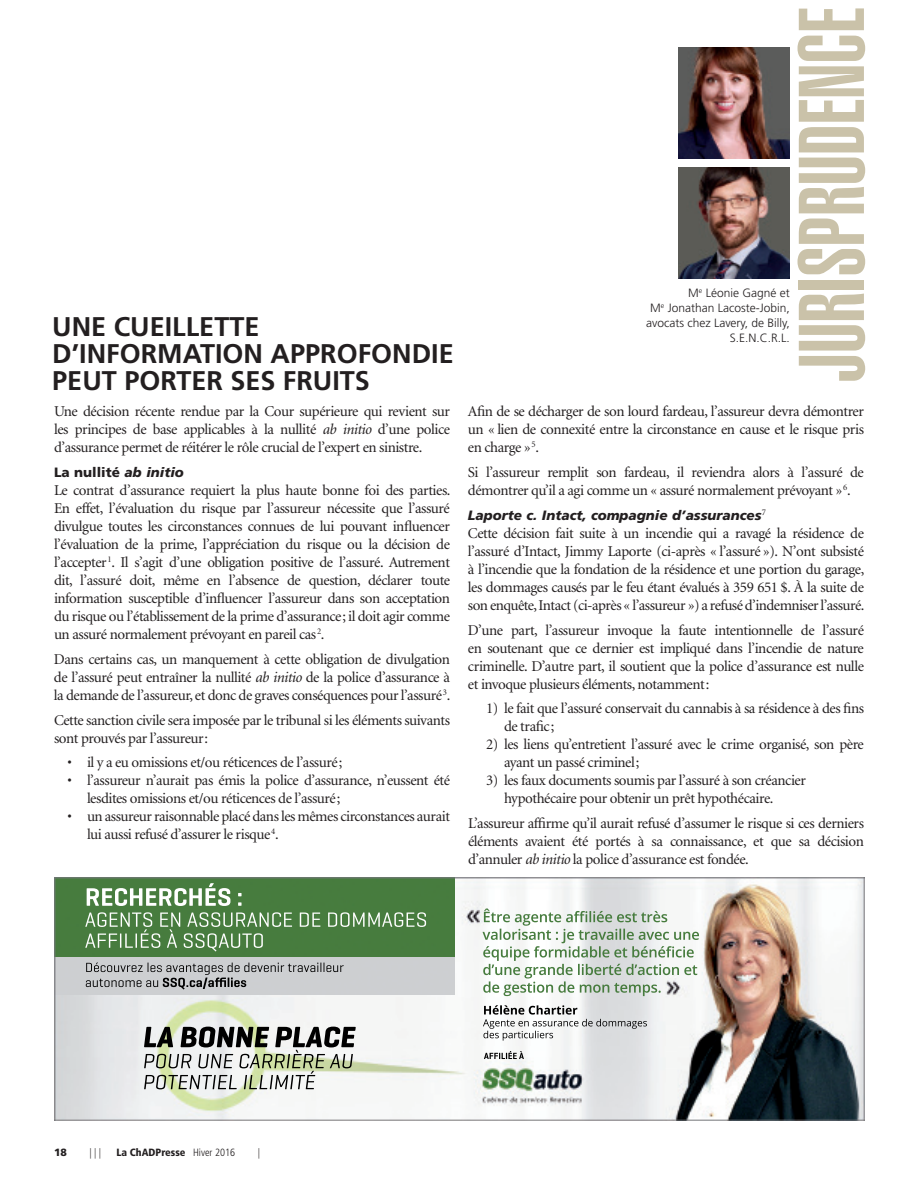
<style>
.page{position:relative;width:918px;height:1188px;background:#fff}
.page>*{position:absolute;margin:0;border:0;box-sizing:border-box;transform-origin:0 0}
.t1{font:900 extra-condensed 91.5px "Helvetica";color:#cac2a9}
.t2{font:700 27px/27px "Frutiger";color:#231f20}
.t3{font:15px/18px "Minion";letter-spacing:-.03em;color:#231f20;text-align:justify}
.t4{font:italic 900 13.5px "Frutiger";color:#231f20}
.t5{font:900 13.5px "Frutiger";color:#231f20}
.t6{font:300 12px/15px "Frutiger";color:#231f20;text-align:right}
.t7{font:900 condensed 10.5px "Frutiger";color:#231f20}
.t8{font:300 condensed 10.5px "Frutiger";color:#231f20}
.t9{font:900 10.5px "Frutiger";color:#231f20}
.s1{font-style:italic}
.s2{font-weight:300}
</style>
<div class="page">
<img style="left:54px;top:878px;width:810px;height:242px">
<img style="left:54px;top:878px;width:400px;height:116px">
<img style="left:678px;top:47px;width:111px;height:112px">
<img style="left:678px;top:167px;width:111px;height:112px">
<h2 class="t2" style="left:52px;top:313px;width:403px">UNE CUEILLETTE<br>D’INFORMATION APPROFONDIE<br>PEUT PORTER SES FRUITS</h2>
<p class="t3" style="left:54px;top:403px;width:398px">Une décision récente rendue par la Cour supérieure qui revient sur les principes de base applicables à la nullité <span class="s1">ab initio</span> d’une police d’assurance permet de réitérer le rôle crucial de l’expert en sinistre.</p>
<p class="t5" style="left:54px;top:464px;width:131px">La nullité <span class="s1">ab initio</span></p>
<p class="t3" style="left:54px;top:482px;width:398px">Le contrat d’assurance requiert la plus haute bonne foi des parties.<br>En effet, l’évaluation du risque par l’assureur nécessite que l’assuré divulgue toutes les circonstances connues de lui pouvant influencer l’évaluation de la prime, l’appréciation du risque ou la décision de l’accepter<sup>1</sup>. Il s’agit d’une obligation positive de l’assuré. Autrement dit, l’assuré doit, même en l’absence de question, déclarer toute information susceptible d’influencer l’assureur dans son acceptation du risque ou l’établissement de la prime d’assurance; il doit agir comme un assuré normalement prévoyant en pareil cas<sup>2</sup>.</p>
<p class="t3" style="left:54px;top:651px;width:398px">Dans certains cas, un manquement à cette obligation de divulgation de l’assuré peut entraîner la nullité <span class="s1">ab initio</span> de la police d’assurance à la demande de l’assureur, et donc de graves conséquences pour l’assuré<sup>3</sup>.</p>
<p class="t3" style="left:54px;top:711px;width:398px">Cette sanction civile sera imposée par le tribunal si les éléments suivants sont prouvés par l’assureur:</p>
<p class="t3" style="left:68px;top:754px;width:276px">• il y a eu omissions et/ou réticences de l’assuré;</p>
<p class="t3" style="left:87px;top:772px;width:365px;text-indent:-19px">• l’assureur n’aurait pas émis la police d’assurance, n’eussent été lesdites omissions et/ou réticences de l’assuré;</p>
<p class="t3" style="left:87px;top:808px;width:365px;text-indent:-19px">• un assureur raisonnable placé dans les mêmes circonstances aurait lui aussi refusé d’assurer le risque<sup>4</sup>.</p>
<h1 class="t1" style="left:779px;top:384px;width:377px;rotate:-90deg">JURISPRUDENCE</h1>
<p class="t6" style="left:646px;top:285px;width:145px">M<sup>e</sup> Léonie Gagné et<br>M<sup>e</sup> Jonathan Lacoste-Jobin, avocats chez Lavery, de Billy,<br>S.E.N.C.R.L.</p>
<p class="t3" style="left:468px;top:403px;width:397px">Afin de se décharger de son lourd fardeau, l’assureur devra démontrer un « lien de connexité entre la circonstance en cause et le risque pris en charge »<sup>5</sup>.</p>
<p class="t3" style="left:468px;top:464px;width:397px">Si l’assureur remplit son fardeau, il reviendra alors à l’assuré de démontrer qu’il a agi comme un « assuré normalement prévoyant »<sup>6</sup>.</p>
<p class="t4" style="left:468px;top:507px;width:299px">Laporte c. Intact, compagnie d’assurances<sup>7</sup></p>
<p class="t3" style="left:468px;top:525px;width:398px">Cette décision fait suite à un incendie qui a ravagé la résidence de l’assuré d’Intact, Jimmy Laporte (ci-après « l’assuré »). N’ont subsisté à l’incendie que la fondation de la résidence et une portion du garage, les dommages causés par le feu étant évalués à 359 651 $. À la suite de son enquête, Intact (ci-après « l’assureur ») a refusé d’indemniser l’assuré.</p>
<p class="t3" style="left:468px;top:621px;width:398px">D’une part, l’assureur invoque la faute intentionnelle de l’assuré en soutenant que ce dernier est impliqué dans l’incendie de nature criminelle. D’autre part, il soutient que la police d’assurance est nulle et invoque plusieurs éléments, notamment:</p>
<p class="t3" style="left:504px;top:700px;width:362px;text-indent:-18px">1) le fait que l’assuré conservait du cannabis à sa résidence à des fins de trafic;</p>
<p class="t3" style="left:504px;top:736px;width:361px;text-indent:-18px">2) les liens qu’entretient l’assuré avec le crime organisé, son père ayant un passé criminel;</p>
<p class="t3" style="left:504px;top:772px;width:303px;text-indent:-18px">3) les faux documents soumis par l’assuré à son créancier hypothécaire pour obtenir un prêt hypothécaire.</p>
<p class="t3" style="left:468px;top:815px;width:398px">L’assureur affirme qu’il aurait refusé d’assumer le risque si ces derniers éléments avaient été portés à sa connaissance, et que sa décision d’annuler <span class="s1">ab initio</span> la police d’assurance est fondée.</p>
<p class="t9" style="left:54px;top:1146px;width:14px">18</p>
<p class="t8" style="left:89px;top:1146px;width:13px">|||</p>
<p class="t7" style="left:116px;top:1146px;width:120px">La ChADPresse <span class="s2">Hiver 2016</span></p>
<p class="t8" style="left:258px;top:1146px;width:4px">|</p>
</div>
